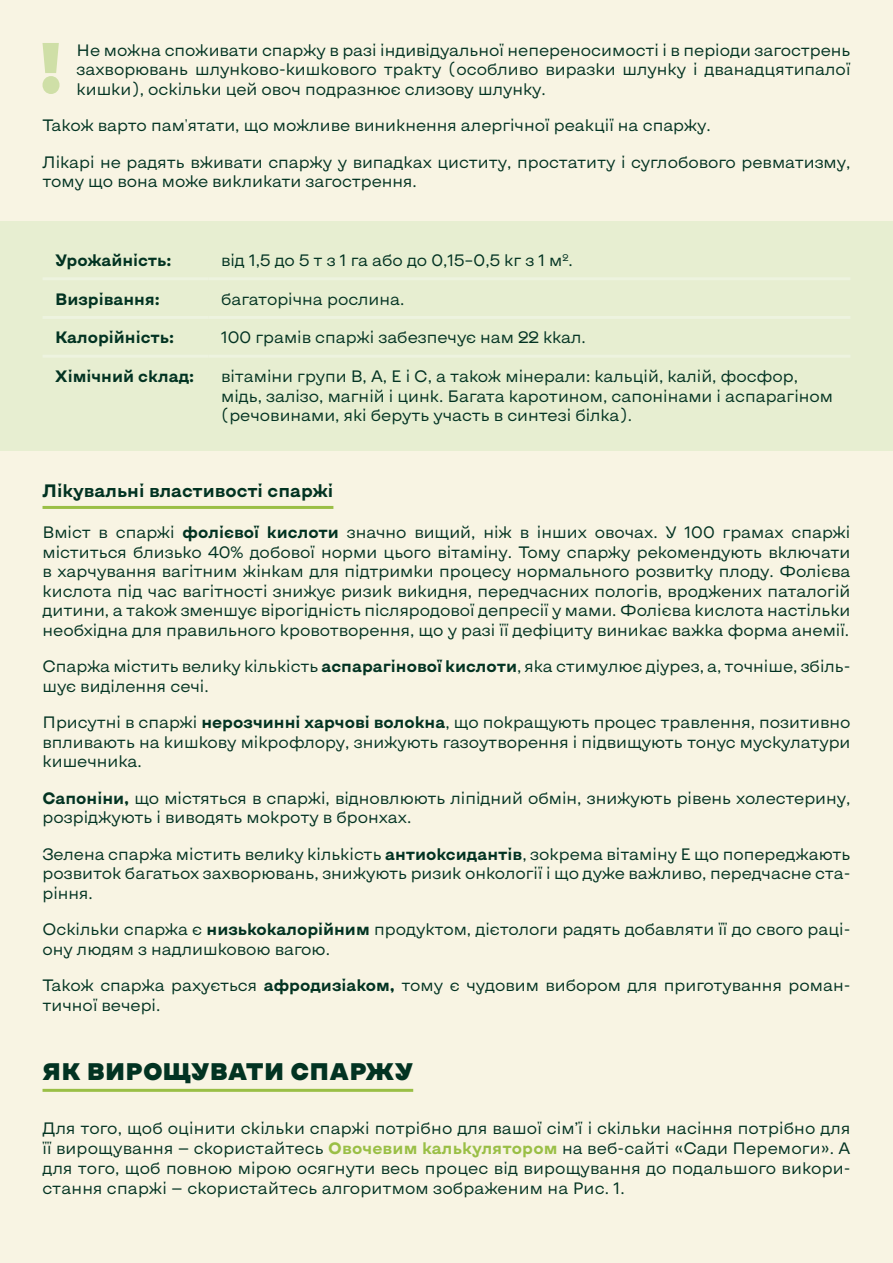
<style>
.page{position:relative;width:893px;height:1263px;background:#f8f4e3}
.page>*{position:absolute;margin:0;border:0;box-sizing:border-box;transform-origin:0 0}
.t1{font:900 24px "Kyiv Type Sans";letter-spacing:.01em;color:#023322}
.h3_1{font:700 18px "Kyiv Type Sans";color:#023322}
.t2{font:16.5px/19.5px "Kyiv Type Sans";color:#023322}
.t3{font:700 16.5px "Kyiv Type Sans";color:#023322}
.s1{font-weight:700}
.s2{font-weight:700;color:#9abf46}
</style>
<div class="page">
<div style="left:0;top:221px;width:893px;height:230px;background:#e7eed1"></div>
<hr style="left:43px;top:506px;width:290px;height:3px;background:#9abf46">
<hr style="left:43px;top:1089px;width:370px;height:3px;background:#9abf46">
<svg style="left:43px;top:43px;width:17px;height:51px"></svg>
<hr style="left:43px;top:277px;width:165px;height:3px;background:#edf3df">
<hr style="left:208px;top:277px;width:642px;height:3px;background:#edf3df">
<hr style="left:43px;top:316px;width:165px;height:3px;background:#edf3df">
<hr style="left:208px;top:316px;width:642px;height:3px;background:#edf3df">
<hr style="left:43px;top:355px;width:165px;height:3px;background:#edf3df">
<hr style="left:208px;top:355px;width:642px;height:3px;background:#edf3df">
<p class="t2" style="left:77px;top:40px;width:775px;text-align:justify">Не можна споживати спаржу в разі індивідуальної непереносимості і в періоди загострень захворювань шлунково-кишкового тракту (особливо виразки шлунку і дванадцятипалої кишки), оскільки цей овоч подразнює слизову шлунку.</p>
<p class="t2" style="left:43px;top:115px;width:670px">Також варто пам'ятати, що можливе виникнення алергічної реакції на спаржу.</p>
<p class="t2" style="left:43px;top:152px;width:809px">Лікарі не радять вживати спаржу у випадках циститу, простатиту і суглобового ревматизму, тому що вона може викликати загострення.</p>
<p class="t3" style="left:55px;top:249px;width:118px">Урожайність:</p>
<p class="t2" style="left:221px;top:250px;width:353px">від 1,5 до 5 т з 1 га або до 0,15–0,5 кг з 1 м<sup>2</sup>.</p>
<p class="t3" style="left:55px;top:288px;width:106px">Визрівання:</p>
<p class="t2" style="left:221px;top:288px;width:185px">багаторічна рослина.</p>
<p class="t3" style="left:55px;top:326px;width:120px">Калорійність:</p>
<p class="t2" style="left:221px;top:327px;width:366px">100 грамів спаржі забезпечує нам 22 ккал.</p>
<p class="t3" style="left:55px;top:365px;width:141px">Хімічний склад:</p>
<p class="t2" style="left:221px;top:366px;width:613px">вітаміни групи В, А, Е і С, а також мінерали: кальцій, калій, фосфор, мідь, залізо, магній і цинк. Багата каротином, сапонінами і аспарагіном (речовинами, які беруть участь в синтезі білка).</p>
<p class="h3_1" style="left:43px;top:479px;width:292px">Лікувальні властивості спаржі</p>
<p class="t2" style="left:43px;top:522px;width:809px;text-align:justify">Вміст в спаржі <span class="s1">фолієвої кислоти</span> значно вищий, ніж в інших овочах. У 100 грамах спаржі міститься близько 40% добової норми цього вітаміну. Тому спаржу рекомендують включати в харчування вагітним жінкам для підтримки процесу нормального розвитку плоду. Фолієва кислота під час вагітності знижує ризик викидня, передчасних пологів, вроджених паталогій дитини, а також зменшує вірогідність післяродової депресії у мами. Фолієва кислота настільки необхідна для правильного кровотворення, що у разі її дефіциту виникає важка форма анемії.</p>
<p class="t2" style="left:43px;top:656px;width:809px">Спаржа містить велику кількість <span class="s1">аспарагінової кислоти</span>, яка стимулює діурез, а, точніше, збіль&shy;шує виділення сечі.</p>
<p class="t2" style="left:43px;top:712px;width:809px;text-align:justify">Присутні в спаржі <span class="s1">нерозчинні харчові волокна</span>, що покращують процес травлення, позитивно впливають на кишкову мікрофлору, знижують газоутворення і підвищують тонус мускулатури кишечника.</p>
<p class="t2" style="left:43px;top:787px;width:809px"><span class="s1">Сапоніни,</span> що містяться в спаржі, відновлюють ліпідний обмін, знижують рівень холестерину, розріджують і виводять мокроту в бронхах.</p>
<p class="t2" style="left:43px;top:843px;width:809px;text-align:justify">Зелена спаржа містить велику кількість <span class="s1">антиоксидантів</span>, зокрема вітаміну E що попереджають розвиток багатьох захворювань, знижують ризик онкології і що дуже важливо, передчасне ста&shy;ріння.</p>
<p class="t2" style="left:43px;top:919px;width:809px">Оскільки спаржа є <span class="s1">низькокалорійним</span> продуктом, дієтологи радять добавляти її до свого раці&shy;ону людям з надлишковою вагою.</p>
<p class="t2" style="left:43px;top:975px;width:809px">Також спаржа рахується <span class="s1">афродизіаком,</span> тому є чудовим вибором для приготування роман&shy;тичної вечері.</p>
<h3 class="t1" style="left:43px;top:1055px;width:372px">ЯК ВИРОЩУВАТИ СПАРЖУ</h3>
<p class="t2" style="left:43px;top:1118px;width:809px;text-align:justify">Для того, щоб оцінити скільки спаржі потрібно для вашої сім’ї і скільки насіння потрібно для її вирощування — скористайтесь <span class="s2">Овочевим калькулятором</span> на веб-сайті «Сади Перемоги». А для того, щоб повною мірою осягнути весь процес від вирощування до подальшого викори&shy;стання спаржі — скористайтесь алгоритмом зображеним на Рис. 1.</p>
</div>
